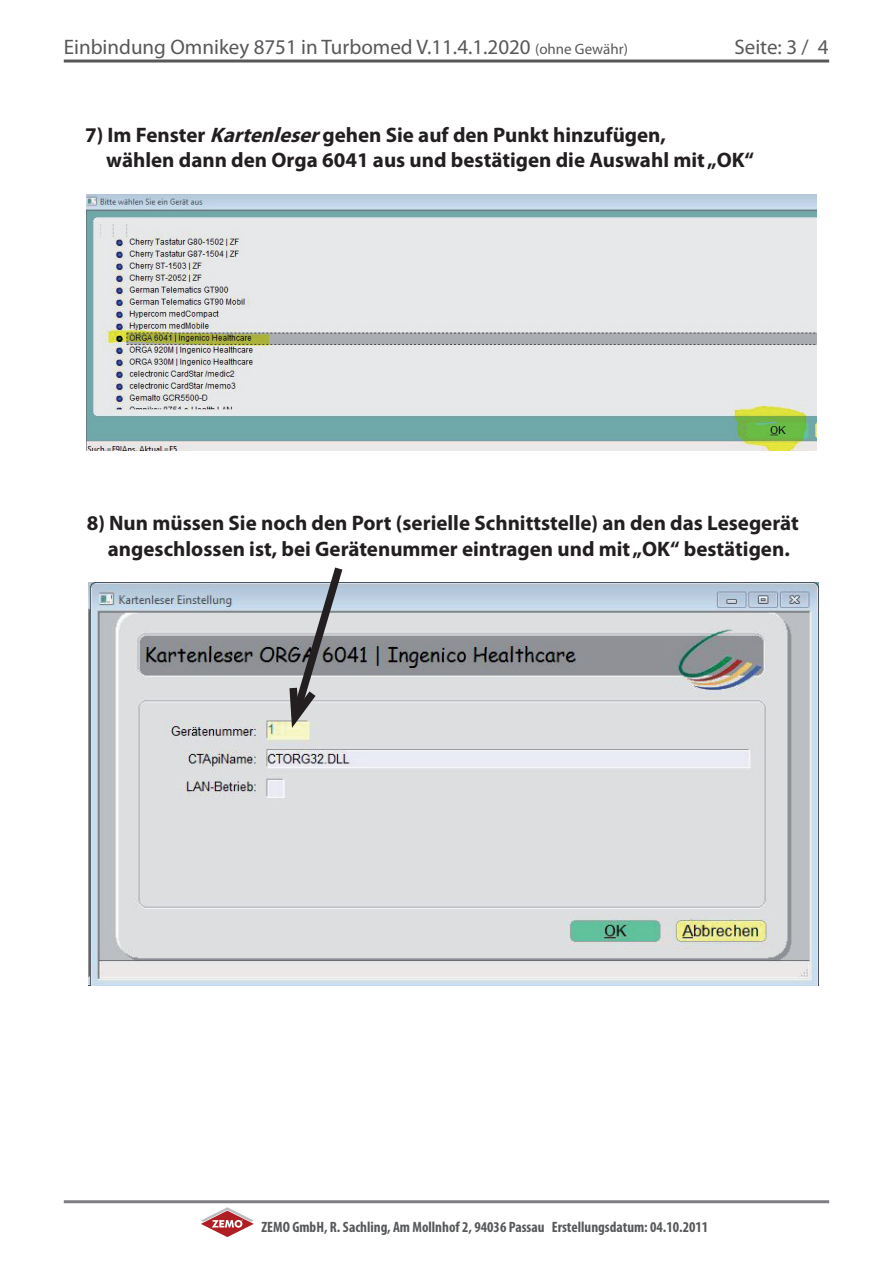
<style>
.page{position:relative;width:893px;height:1263px;background:#fff}
.page>*{position:absolute;margin:0;border:0;box-sizing:border-box;transform-origin:0 0}
.t1{font:700 21px/25.2px "Myriad Pro";color:#231f20}
.t2{font:21px "Myriad Pro";color:#57585a}
.t3{font:700 condensed 15px "Myriad Pro";color:#57585a}
.s1{font-size:15px}
.s2{font-style:italic}
</style>
<div class="page">
<hr style="left:64px;top:1200px;width:765px;height:3px;background:#7d7f82">
<svg style="left:201px;top:1207px;width:53px;height:30px"></svg>
<hr style="left:64px;top:60px;width:765px;height:3px;background:#57585a">
<img style="left:87px;top:194px;width:729px;height:256px">
<img style="left:88px;top:583px;width:730px;height:403px">
<svg style="left:285px;top:567px;width:63px;height:171px"></svg>
<p class="t2" style="left:64px;top:34px;width:566px">Einbindung Omnikey 8751 in Turbomed V.11.4.1.2020 <span class="s1">(ohne Gewähr)</span></p>
<p class="t2" style="left:734px;top:34px;width:96px">Seite: 3 / 4</p>
<p class="t1" style="left:106px;top:121px;width:649px;text-indent:-21px">7) Im Fenster <span class="s2">Kartenleser</span>gehen Sie auf den Punkt hinzufügen,<br>wählen dann den Orga 6041 aus und bestätigen die Auswahl mit „OK“</p>
<p class="t1" style="left:87px;top:510px;width:714px;text-align:center">8) Nun müssen Sie noch den Port (serielle Schnittstelle) an den das Lesegerät angeschlossen ist, bei Gerätenummer eintragen und mit „OK“ bestätigen.</p>
<p class="t3" style="left:261px;top:1218px;width:448px">ZEMO GmbH, R. Sachling, Am Mollnhof 2, 94036 Passau Erstellungsdatum: 04.10.2011</p>
</div>
